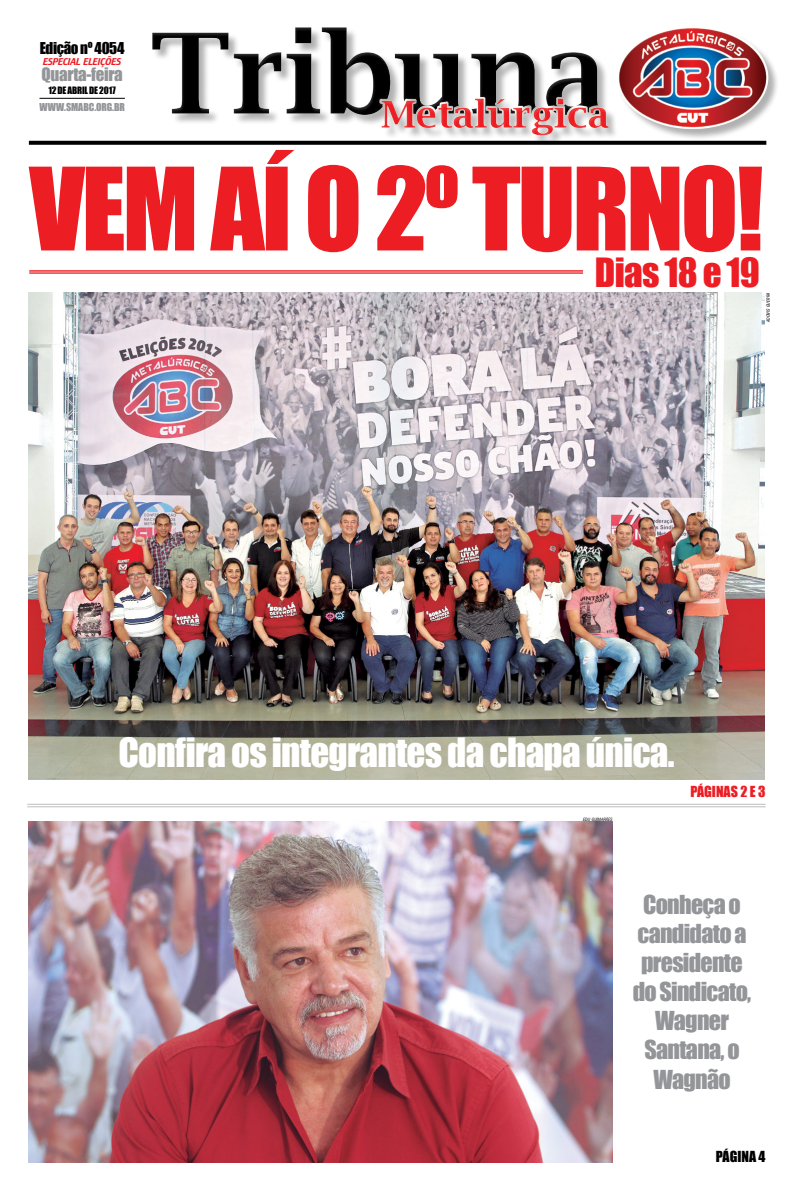
<style>
.page{position:relative;width:794px;height:1191px;background:#fff}
.page>*{position:absolute;margin:0;border:0;box-sizing:border-box;transform-origin:0 0}
.t1{font:106px "Impact";letter-spacing:-.03em;color:#ed1d24}
.t2{font:37px "Impact";letter-spacing:-.02em;color:#fff}
.t3{font:37px "Impact";color:#ed1d24}
.t4{font:24px/29px "Impact";letter-spacing:-.03em;color:#939598;text-align:center}
.t5{font:17px "Impact";color:#939598}
.t6{font:15px "Impact";letter-spacing:-.025em;color:#000}
.t7{font:14px "Impact";color:#ed1d24}
.t8{font:14px "Impact";color:#000}
.t9{font:10px "Impact";letter-spacing:-.01em;color:#939598}
.t10{font:italic 10px "Crillee BT";letter-spacing:-.025em;color:#ed1d24}
.t11{font:9.4px "Impact";letter-spacing:-.02em;color:#000}
.t12{font:italic condensed 4.4px "Swiss 721 BT";color:#000}
</style>
<div class="page">
<img style="left:28px;top:293px;width:737px;height:486px">
<div style="left:138px;top:4px;width:655px;height:138px;background:#fff;opacity:.16"></div>
<svg style="left:29px;top:141px;width:737px;height:4px;background:#0e0e0e"></svg>
<hr style="left:27px;top:804px;width:738px;height:1px;background:#bcbec0">
<hr style="left:27px;top:806px;width:738px;height:1px;background:#bcbec0">
<img style="left:28px;top:821px;width:584px;height:341px">
<hr style="left:39px;top:98px;width:86px;height:1px;background:#000">
<hr style="left:29px;top:273px;width:554px;height:1px;background:#ed1d24">
<hr style="left:29px;top:272px;width:554px;height:1px;background:#ed1d24">
<hr style="left:29px;top:270px;width:554px;height:1px;background:#ed1d24">
<p class="t6" style="left:40px;top:36px;width:86px">Edição nº 4054</p>
<p class="t10" style="left:43px;top:55px;width:80px">ESPECIAL ELEIÇÕES</p>
<p class="t5" style="left:42px;top:61px;width:83px">Quarta-feira</p>
<p class="t11" style="left:48px;top:83px;width:69px">12 de abril de 2017</p>
<p class="t9" style="left:39px;top:99px;width:87px">www.smabc.org.br</p>
<h1 class="t1" style="left:29px;top:127px;width:736px">Vem aí o 2º turno!</h1>
<h2 class="t3" style="left:595px;top:243px;width:167px">Dias 18 e 19</h2>
<p class="t12" style="left:765px;top:322px;width:31px;rotate:-90deg">ADONIS GUERRA</p>
<h2 class="t2" style="left:118px;top:724px;width:558px">Confira os integrantes da chapa única.</h2>
<p class="t12" style="left:583px;top:816px;width:31px">EDU GUIMARÃES</p>
<p class="t7" style="left:690px;top:781px;width:77px">Páginas 2 e 3</p>
<p class="t4" style="left:633px;top:890px;width:120px">Conheça o candidato a presidente do Sindicato,<br>Wagner<br>Santana, o<br>Wagnão</p>
<p class="t8" style="left:716px;top:1145px;width:51px">Página 4</p>
</div>
